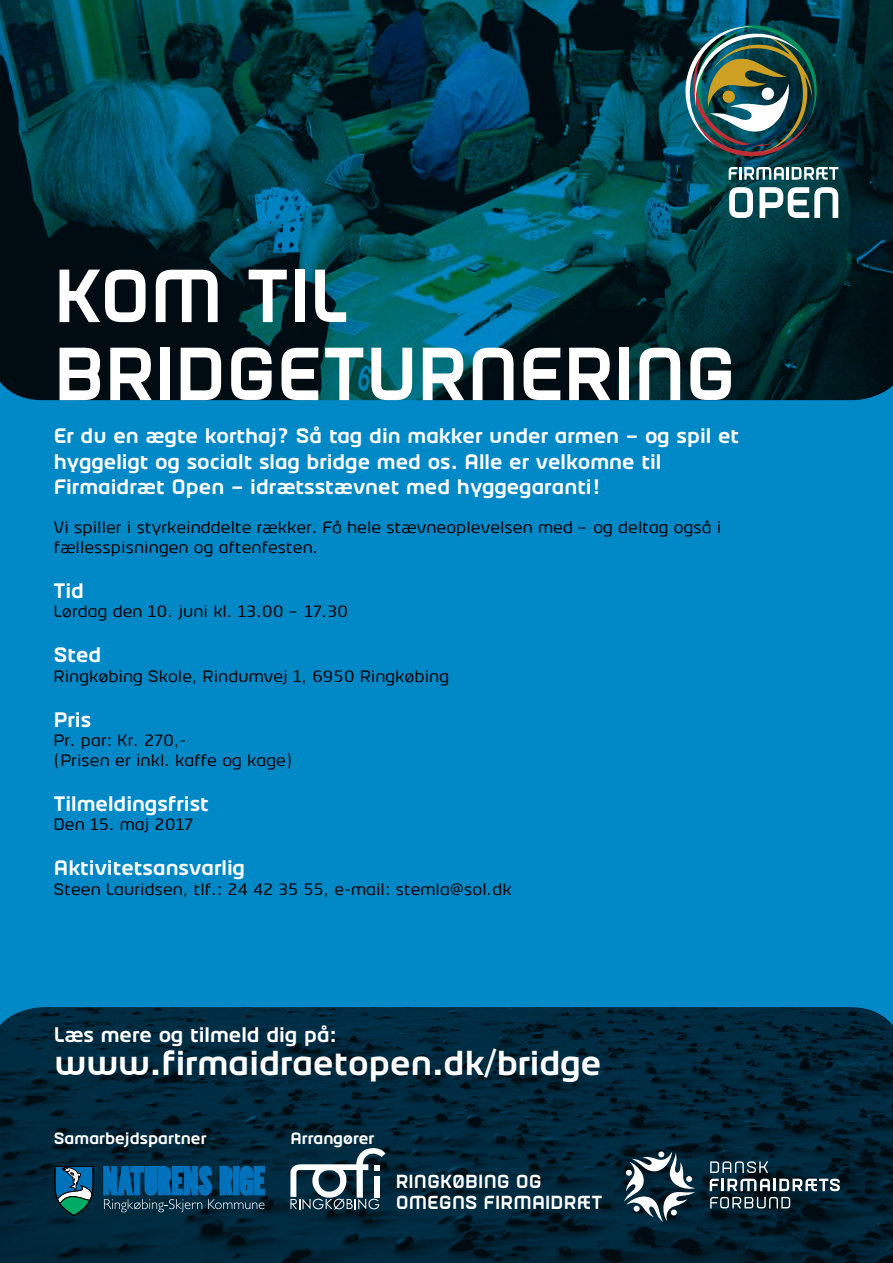
<style>
.page{position:relative;width:893px;height:1263px;background:#0088c7}
.page>*{position:absolute;margin:0;border:0;box-sizing:border-box;transform-origin:0 0}
.t1{font:700 75px/78px "Firm";letter-spacing:-.01em;color:#fff}
.t2{font:700 34.65px "Firm";color:#fff}
.t3{font:700 21px/25.5px "Firm";color:#fff}
.t4{font:700 18.9px/21.5px "Firm";letter-spacing:.005em;color:#fff}
.t5{font:16.5px/19.5px "Firm";color:#000}
.t6{font:700 16.5px "Firm";color:#fff}
</style>
<div class="page">
<img style="left:0;top:1007px;width:893px;height:256px">
<img style="left:0;top:0;width:893px;height:400px">
<img style="left:680px;top:20px;width:143px;height:138px">
<svg style="left:729px;top:167px;width:109px;height:13px"></svg>
<svg style="left:729px;top:187px;width:24px;height:31px"></svg>
<svg style="left:759px;top:187px;width:79px;height:31px;background:#7d9ca0"></svg>
<svg style="left:624px;top:1151px;width:71px;height:71px;background:#4b626e"></svg>
<svg style="left:710px;top:1197px;width:80px;height:11px"></svg>
<svg style="left:710px;top:1179px;width:130px;height:12px;background:#76868d"></svg>
<svg style="left:710px;top:1161px;width:58px;height:12px"></svg>
<svg style="left:290px;top:1147px;width:95px;height:63px;background:#4e6774"></svg>
<svg style="left:55px;top:1166px;width:39px;height:49px;background:#236e80"></svg>
<svg style="left:104px;top:1166px;width:161px;height:46px;background:#0a5685"></svg>
<h1 class="t1" style="left:54px;top:260px;width:684px">KOM TIL<br>BRIDGETURNERING</h1>
<p class="t3" style="left:54px;top:424px;width:687px">Er du en ægte korthaj? Så tag din makker under armen – og spil et hyggeligt og socialt slag bridge med os. Alle er velkomne til<br>Firmaidræt Open – idrætsstævnet med hyggegaranti!</p>
<p class="t5" style="left:54px;top:518px;width:669px">Vi spiller i styrkeinddelte rækker. Få hele stævneoplevelsen med – og deltag også i fællesspisningen og aftenfesten.</p>
<p class="t3" style="left:54px;top:578px;width:32px">Tid</p>
<p class="t5" style="left:54px;top:602px;width:296px">Lørdag den 10. juni kl. 13.00 – 17.30</p>
<p class="t3" style="left:54px;top:643px;width:49px">Sted</p>
<p class="t5" style="left:54px;top:666px;width:397px">Ringkøbing Skole, Rindumvej 1, 6950 Ringkøbing</p>
<p class="t3" style="left:54px;top:707px;width:39px">Pris</p>
<p class="t5" style="left:54px;top:731px;width:240px">Pr. par: Kr. 270,-<br>(Prisen er inkl. kaffe og kage)</p>
<p class="t3" style="left:54px;top:791px;width:157px">Tilmeldingsfrist</p>
<p class="t5" style="left:54px;top:815px;width:141px">Den 15. maj 2017</p>
<p class="t3" style="left:54px;top:856px;width:193px">Aktivitetsansvarlig</p>
<p class="t5" style="left:54px;top:879px;width:459px">Steen Lauridsen, tlf.: 24 42 35 55, e-mail: stemla@sol.dk</p>
<p class="t3" style="left:54px;top:1022px;width:284px">Læs mere og tilmeld dig på:</p>
<h2 class="t2" style="left:55px;top:1043px;width:548px">www.firmaidraetopen.dk/bridge</h2>
<p class="t6" style="left:54px;top:1129px;width:154px">Samarbejdspartner</p>
<p class="t6" style="left:290px;top:1129px;width:86px">Arrangører</p>
<p class="t4" style="left:396px;top:1171px;width:208px">RINGKØBING OG<br>OMEGNS FIRMAIDRÆT</p>
</div>
